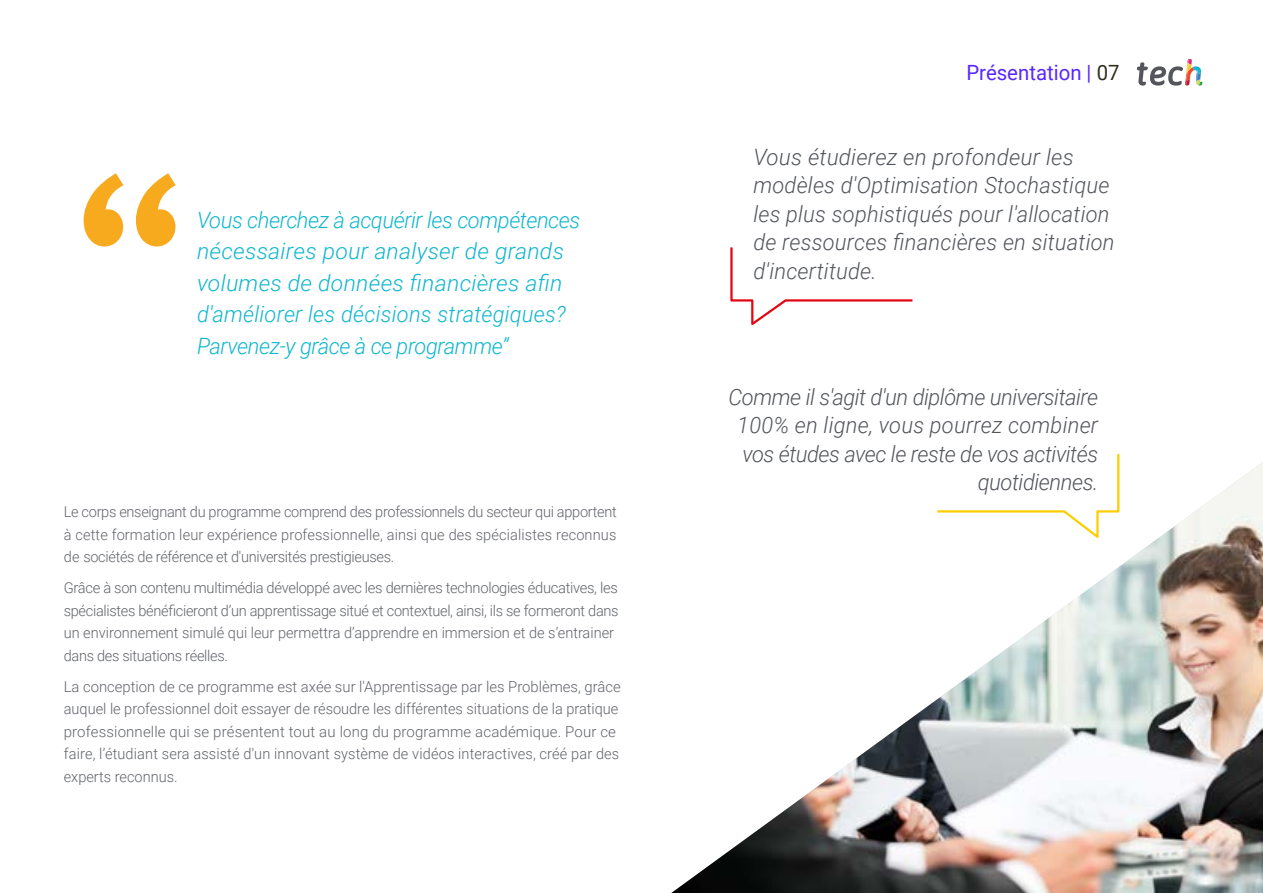
<style>
.page{position:relative;width:1263px;height:893px;background:#fff}
.page>*{position:absolute;margin:0;border:0;box-sizing:border-box;transform-origin:0 0}
.t1{font:italic 300 22.5px/31.5px "Roboto";letter-spacing:.01em;color:#0fb6cf}
.t2{font:italic 300 22.5px/28.5px "Roboto";letter-spacing:.01em;color:#52555b}
.t3{font:italic 300 22.5px/28.5px "Roboto";letter-spacing:-.02em;color:#52555b;text-align:right}
.t4{font:21px "Roboto";color:#5927ff}
.t5{font:300 15px/22.5px "Roboto";color:#61646a;text-align:justify}
.t6{font:300 15px/22.5px "Roboto";letter-spacing:-.02em;color:#61646a}
.s1{color:#312e20}
</style>
<div class="page">
<img style="left:671px;top:462px;width:592px;height:431px">
<svg style="left:935px;top:454px;width:185px;height:87px"></svg>
<svg style="left:730px;top:247px;width:183px;height:78px"></svg>
<svg style="left:84px;top:173px;width:92px;height:73px"></svg>
<svg style="left:1137px;top:59px;width:65px;height:27px"></svg>
<h1 class="t1" style="left:197px;top:203px;width:385px">Vous cherchez à acquérir les compétences nécessaires pour analyser de grands volumes de données financières afin d'améliorer les décisions stratégiques?<br>Parvenez-y grâce à ce programme”</h1>
<p class="t5" style="left:64px;top:500px;width:554px">Le corps enseignant du programme comprend des professionnels du secteur qui apportent à cette formation leur expérience professionnelle, ainsi que des spécialistes reconnus de sociétés de référence et d'universités prestigieuses.</p>
<p class="t6" style="left:64px;top:576px;width:556px">Grâce à son contenu multimédia développé avec les dernières technologies éducatives, les spécialistes bénéficieront d’un apprentissage situé et contextuel, ainsi, ils se formeront dans un environnement simulé qui leur permettra d’apprendre en immersion et de s’entrainer dans des situations réelles.</p>
<p class="t5" style="left:64px;top:675px;width:558px;text-align:left">La conception de ce programme est axée sur l'Apprentissage par les Problèmes, grâce auquel le professionnel doit essayer de résoudre les différentes situations de la pratique professionnelle qui se présentent tout au long du programme académique. Pour ce faire, l’étudiant sera assisté d'un innovant système de vidéos interactives, créé par des experts reconnus.</p>
<h2 class="t4" style="left:966px;top:57px;width:155px">Présentation | <span class="s1">07</span></h2>
<h1 class="t2" style="left:753px;top:142px;width:363px">Vous étudierez en profondeur les modèles d'Optimisation Stochastique les plus sophistiqués pour l'allocation de ressources financières en situation d'incertitude.</h1>
<h1 class="t3" style="left:728px;top:382px;width:371px">Comme il s'agit d'un diplôme universitaire 100% en ligne, vous pourrez combiner vos études avec le reste de vos activités quotidiennes.</h1>
</div>
